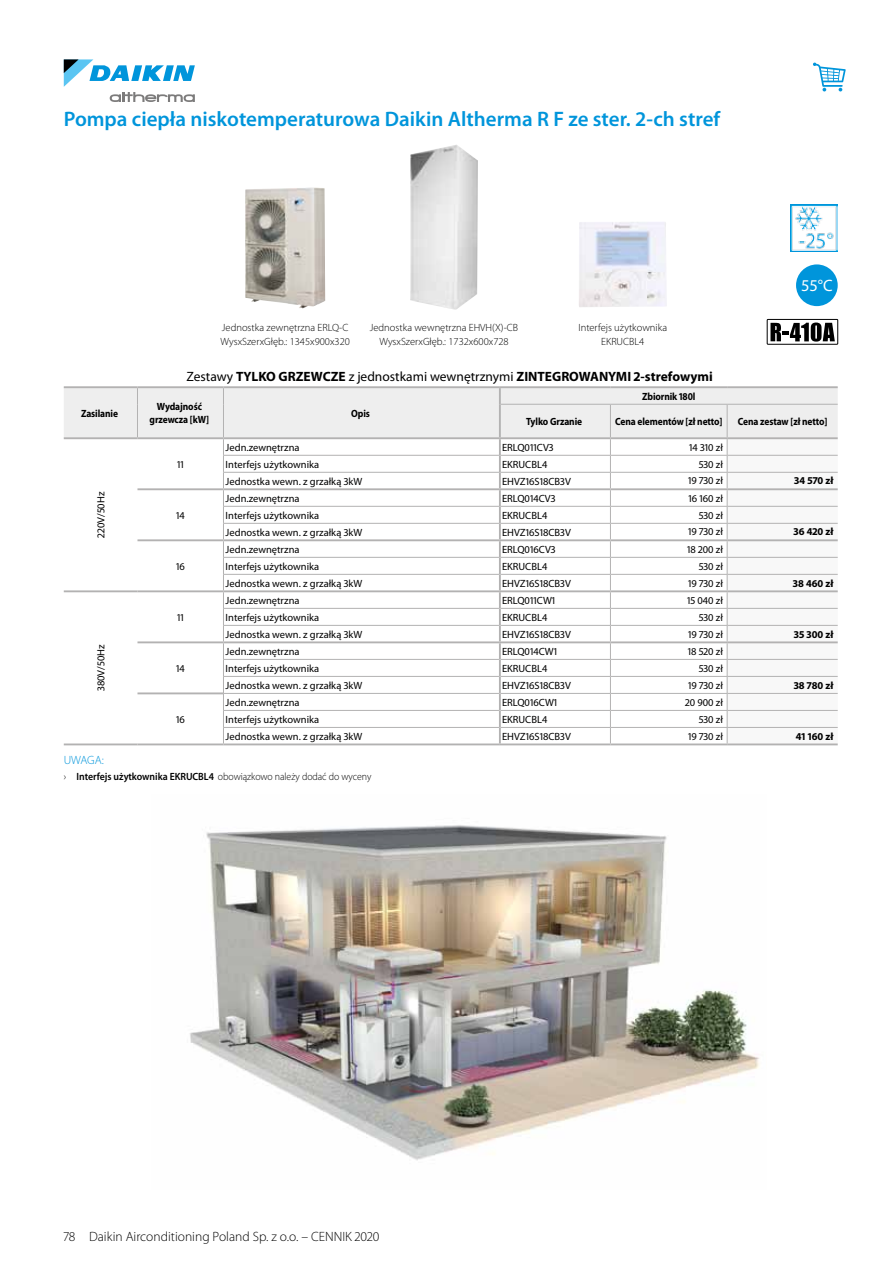
<style>
.page{position:relative;width:893px;height:1263px;background:#fff}
.page>*{position:absolute;margin:0;border:0;box-sizing:border-box;transform-origin:0 0}
.t1{font:600 21px "Myriad Pro";color:#0095db}
.t2{font:16.5px "Myriad Pro";color:#fff}
.t3{font:700 13.5px "Myriad Pro";color:#000}
.t4{font:300 13.5px "Myriad Pro";color:#000}
.t5{font:300 12px "Myriad Pro";letter-spacing:-.005em;color:#0095db}
.t6{font:10.5px "Myriad Pro";color:#000}
.t7{font:300 10.5px/13.5px "Myriad Pro";color:#000;text-align:center}
.t8{font:700 10.5px/13.5px "Myriad Pro";letter-spacing:-.01em;color:#000;text-align:center;scale:.9 1}
.t9{font:300 10.5px "Myriad Pro";color:#000;scale:.94 1}
.t10{font:700 10.5px "Myriad Pro";letter-spacing:-.01em;color:#000}
.s1{font-weight:400}
.s2{font-weight:600}
</style>
<div class="page">
<hr style="left:137px;top:743px;width:86px;height:2px;background:#b3b2b2">
<hr style="left:64px;top:743px;width:73px;height:2px;background:#b3b2b2">
<hr style="left:64px;top:386px;width:73px;height:2px;background:#b3b2b2">
<hr style="left:137px;top:386px;width:86px;height:2px;background:#b3b2b2">
<hr style="left:223px;top:386px;width:277px;height:2px;background:#b3b2b2">
<hr style="left:500px;top:386px;width:110px;height:2px;background:#b3b2b2">
<hr style="left:610px;top:386px;width:117px;height:2px;background:#b3b2b2">
<hr style="left:727px;top:386px;width:111px;height:2px;background:#b3b2b2">
<svg style="left:64px;top:387px;width:774px;height:357px"></svg>
<hr style="left:64px;top:590px;width:73px;height:2px;background:#b3b2b2">
<hr style="left:137px;top:590px;width:86px;height:2px;background:#b3b2b2">
<hr style="left:137px;top:488px;width:86px;height:2px;background:#b3b2b2">
<hr style="left:137px;top:539px;width:86px;height:2px;background:#b3b2b2">
<hr style="left:137px;top:641px;width:86px;height:2px;background:#b3b2b2">
<hr style="left:223px;top:641px;width:277px;height:2px;background:#b3b2b2">
<hr style="left:500px;top:641px;width:110px;height:2px;background:#b3b2b2">
<hr style="left:610px;top:641px;width:117px;height:2px;background:#b3b2b2">
<hr style="left:727px;top:641px;width:111px;height:2px;background:#b3b2b2">
<hr style="left:223px;top:590px;width:277px;height:2px;background:#b3b2b2">
<hr style="left:500px;top:590px;width:110px;height:2px;background:#b3b2b2">
<hr style="left:610px;top:590px;width:117px;height:2px;background:#b3b2b2">
<hr style="left:727px;top:590px;width:111px;height:2px;background:#b3b2b2">
<hr style="left:223px;top:539px;width:277px;height:2px;background:#b3b2b2">
<hr style="left:500px;top:539px;width:110px;height:2px;background:#b3b2b2">
<hr style="left:610px;top:539px;width:117px;height:2px;background:#b3b2b2">
<hr style="left:727px;top:539px;width:111px;height:2px;background:#b3b2b2">
<hr style="left:223px;top:488px;width:277px;height:2px;background:#b3b2b2">
<hr style="left:500px;top:488px;width:110px;height:2px;background:#b3b2b2">
<hr style="left:610px;top:488px;width:117px;height:2px;background:#b3b2b2">
<hr style="left:727px;top:488px;width:111px;height:2px;background:#b3b2b2">
<hr style="left:223px;top:743px;width:277px;height:2px;background:#b3b2b2">
<hr style="left:500px;top:743px;width:110px;height:2px;background:#b3b2b2">
<hr style="left:610px;top:743px;width:117px;height:2px;background:#b3b2b2">
<hr style="left:727px;top:743px;width:111px;height:2px;background:#b3b2b2">
<div style="left:796px;top:264px;width:42px;height:42px;background:#0095db;border-radius:50%"></div>
<img style="left:791px;top:205px;width:47px;height:47px">
<div style="left:767px;top:319px;width:71px;height:26px;border:1px solid #000"></div>
<svg style="left:770px;top:322px;width:65px;height:20px"></svg>
<img style="left:579px;top:222px;width:88px;height:85px">
<svg style="left:64px;top:59px;width:131px;height:43px"></svg>
<svg style="left:813px;top:63px;width:33px;height:28px"></svg>
<img style="left:410px;top:145px;width:68px;height:165px">
<img style="left:245px;top:187px;width:80px;height:121px">
<img style="left:190px;top:825px;width:570px;height:336px">
<h1 class="t1" style="left:64px;top:106px;width:658px">Pompa ciepła niskotemperaturowa Daikin Altherma R F ze ster. 2-ch stref</h1>
<p class="t7" style="left:221px;top:321px;width:131px;text-align:left">Jednostka zewnętrzna ERLQ-C<br>WysxSzerxGłęb.: 1345x900x320</p>
<p class="t7" style="left:370px;top:321px;width:150px">Jednostka wewnętrzna EHVH(X)-CB<br>WysxSzerxGłęb.: 1732x600x728</p>
<p class="t7" style="left:578px;top:321px;width:90px">Interfejs użytkownika<br>EKRUCBL4</p>
<p class="t3" style="left:186px;top:368px;width:528px"><span class="s1">Zestawy</span> TYLKO GRZEWCZE <span class="s1">z jednostkami wewnętrznymi</span> ZINTEGROWANYMI 2-strefowymi</p>
<p class="t8" style="left:642px;top:389px;width:61px">Zbiornik 180l</p>
<h2 class="t2" style="left:801px;top:275px;width:33px">55°C</h2>
<p class="t8" style="left:81px;top:406px;width:43px">Zasilanie</p>
<p class="t8" style="left:150px;top:399px;width:68px">Wydajność grzewcza [kW]</p>
<p class="t8" style="left:351px;top:406px;width:22px">Opis</p>
<p class="t8" style="left:526px;top:414px;width:64px">Tylko Grzanie</p>
<p class="t8" style="left:615px;top:414px;width:121px">Cena elementów [zł netto]</p>
<p class="t8" style="left:738px;top:414px;width:101px">Cena zestaw [zł netto]</p>
<p class="t6" style="left:95px;top:538px;width:48px;rotate:-90deg">220V/50Hz</p>
<p class="t6" style="left:95px;top:691px;width:48px;rotate:-90deg">380V/50Hz</p>
<p class="t5" style="left:64px;top:753px;width:42px">UWAGA:</p>
<p class="t6" style="left:177px;top:458px;width:8px">11</p>
<p class="t6" style="left:176px;top:509px;width:10px">14</p>
<p class="t6" style="left:176px;top:560px;width:10px">16</p>
<p class="t6" style="left:177px;top:611px;width:8px">11</p>
<p class="t6" style="left:176px;top:662px;width:10px">14</p>
<p class="t6" style="left:176px;top:713px;width:10px">16</p>
<p class="t6" style="left:226px;top:441px;width:75px">Jedn.zewnętrzna</p>
<p class="t6" style="left:502px;top:441px;width:53px">ERLQ011CV3</p>
<p class="t6" style="left:689px;top:441px;width:35px">14 310 zł</p>
<p class="t6" style="left:226px;top:458px;width:95px">Interfejs użytkownika</p>
<p class="t6" style="left:502px;top:458px;width:47px">EKRUCBL4</p>
<p class="t6" style="left:699px;top:458px;width:26px">530 zł</p>
<p class="t6" style="left:226px;top:475px;width:138px">Jednostka wewn. z grzałką 3kW</p>
<p class="t6" style="left:502px;top:475px;width:70px">EHVZ16S18CB3V</p>
<p class="t6" style="left:688px;top:474px;width:36px">19 730 zł</p>
<p class="t10" style="left:794px;top:474px;width:41px">34 570 zł</p>
<p class="t6" style="left:226px;top:492px;width:75px">Jedn.zewnętrzna</p>
<p class="t6" style="left:502px;top:492px;width:55px">ERLQ014CV3</p>
<p class="t6" style="left:688px;top:492px;width:36px">16 160 zł</p>
<p class="t6" style="left:226px;top:509px;width:95px">Interfejs użytkownika</p>
<p class="t6" style="left:502px;top:509px;width:47px">EKRUCBL4</p>
<p class="t6" style="left:699px;top:509px;width:26px">530 zł</p>
<p class="t6" style="left:226px;top:526px;width:138px">Jednostka wewn. z grzałką 3kW</p>
<p class="t6" style="left:502px;top:526px;width:70px">EHVZ16S18CB3V</p>
<p class="t6" style="left:688px;top:525px;width:36px">19 730 zł</p>
<p class="t10" style="left:793px;top:525px;width:41px">36 420 zł</p>
<p class="t6" style="left:226px;top:543px;width:75px">Jedn.zewnętrzna</p>
<p class="t6" style="left:502px;top:543px;width:55px">ERLQ016CV3</p>
<p class="t6" style="left:687px;top:543px;width:37px">18 200 zł</p>
<p class="t6" style="left:226px;top:560px;width:95px">Interfejs użytkownika</p>
<p class="t6" style="left:502px;top:560px;width:47px">EKRUCBL4</p>
<p class="t6" style="left:699px;top:560px;width:26px">530 zł</p>
<p class="t6" style="left:226px;top:577px;width:138px">Jednostka wewn. z grzałką 3kW</p>
<p class="t6" style="left:502px;top:577px;width:70px">EHVZ16S18CB3V</p>
<p class="t6" style="left:688px;top:576px;width:36px">19 730 zł</p>
<p class="t10" style="left:793px;top:576px;width:42px">38 460 zł</p>
<p class="t6" style="left:226px;top:594px;width:75px">Jedn.zewnętrzna</p>
<p class="t6" style="left:502px;top:594px;width:55px">ERLQ011CW1</p>
<p class="t6" style="left:687px;top:594px;width:37px">15 040 zł</p>
<p class="t6" style="left:226px;top:611px;width:95px">Interfejs użytkownika</p>
<p class="t6" style="left:502px;top:611px;width:47px">EKRUCBL4</p>
<p class="t6" style="left:699px;top:611px;width:26px">530 zł</p>
<p class="t6" style="left:226px;top:628px;width:138px">Jednostka wewn. z grzałką 3kW</p>
<p class="t6" style="left:502px;top:628px;width:70px">EHVZ16S18CB3V</p>
<p class="t6" style="left:688px;top:627px;width:36px">19 730 zł</p>
<p class="t10" style="left:794px;top:627px;width:41px">35 300 zł</p>
<p class="t6" style="left:226px;top:645px;width:75px">Jedn.zewnętrzna</p>
<p class="t6" style="left:502px;top:645px;width:57px">ERLQ014CW1</p>
<p class="t6" style="left:688px;top:645px;width:37px">18 520 zł</p>
<p class="t6" style="left:226px;top:662px;width:95px">Interfejs użytkownika</p>
<p class="t6" style="left:502px;top:662px;width:47px">EKRUCBL4</p>
<p class="t6" style="left:699px;top:662px;width:26px">530 zł</p>
<p class="t6" style="left:226px;top:679px;width:138px">Jednostka wewn. z grzałką 3kW</p>
<p class="t6" style="left:502px;top:679px;width:70px">EHVZ16S18CB3V</p>
<p class="t6" style="left:688px;top:679px;width:36px">19 730 zł</p>
<p class="t10" style="left:794px;top:678px;width:41px">38 780 zł</p>
<p class="t6" style="left:226px;top:696px;width:75px">Jedn.zewnętrzna</p>
<p class="t6" style="left:502px;top:696px;width:57px">ERLQ016CW1</p>
<p class="t6" style="left:685px;top:696px;width:39px">20 900 zł</p>
<p class="t6" style="left:226px;top:713px;width:95px">Interfejs użytkownika</p>
<p class="t6" style="left:502px;top:713px;width:47px">EKRUCBL4</p>
<p class="t6" style="left:699px;top:713px;width:26px">530 zł</p>
<p class="t6" style="left:226px;top:730px;width:138px">Jednostka wewn. z grzałką 3kW</p>
<p class="t6" style="left:502px;top:730px;width:70px">EHVZ16S18CB3V</p>
<p class="t6" style="left:688px;top:730px;width:36px">19 730 zł</p>
<p class="t10" style="left:796px;top:729px;width:39px">41 160 zł</p>
<p class="t9" style="left:64px;top:770px;width:329px">› <span class="s2">Interfejs użytkownika EKRUCBL4</span> obowiązkowo należy dodać do wyceny</p>
<p class="t4" style="left:64px;top:1229px;width:317px">78 Daikin Airconditioning Poland Sp. z o.o. – CENNIK 2020</p>
</div>
